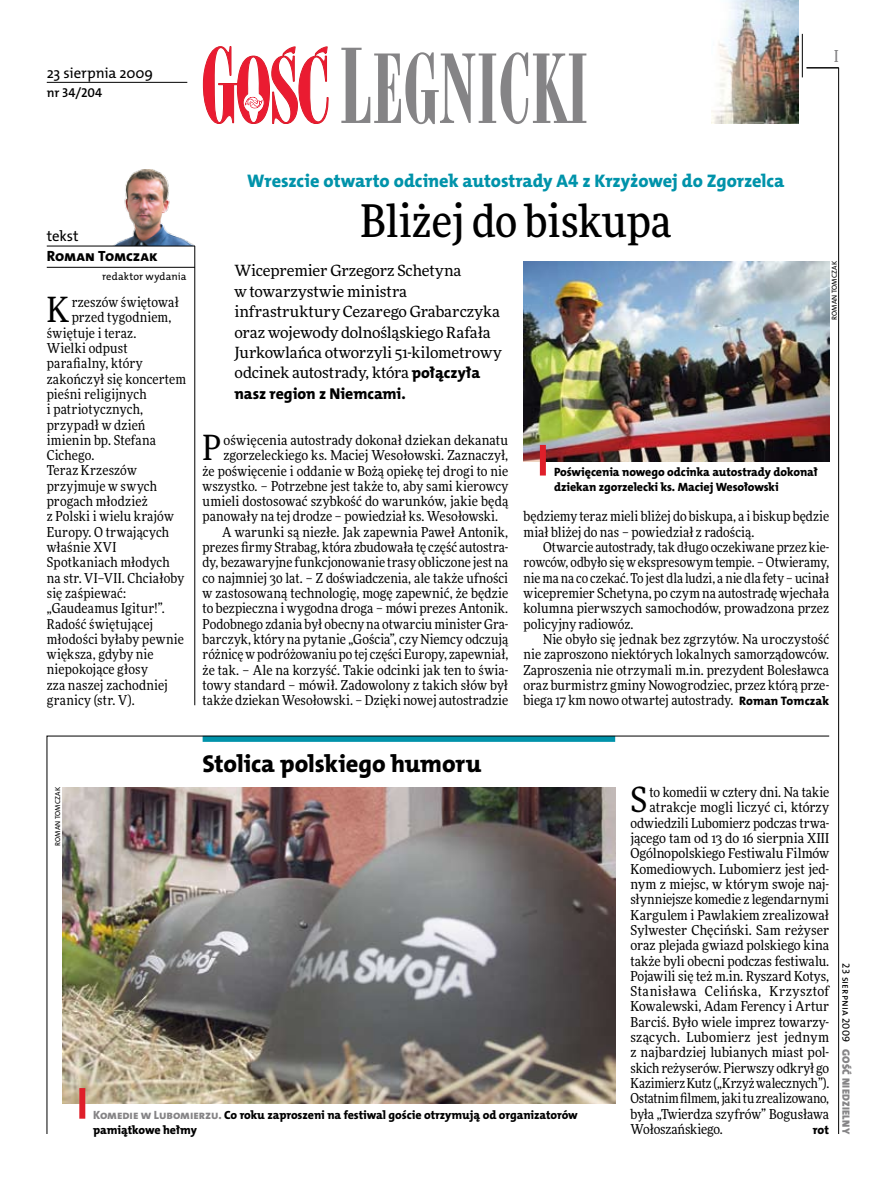
<style>
.page{position:relative;width:893px;height:1191px;background:#fff}
.page>*{position:absolute;margin:0;border:0;box-sizing:border-box;transform-origin:0 0}
.t1{font:500 45px "Freeday Narrow";color:#000}
.t2{font:34.8px "Freeday Narrow News";color:#000}
.t3{font:24.45px "The Mix HP8 Ex Bld";color:#000}
.t4{font:18.3px "The Mix HP8 Ex Bld";color:#0093aa}
.t5{font:500 16.5px "Freeday Narrow";color:#858486;scale:.9 1}
.t6{font:15.75px "The Mix HP8 Ex Bld";letter-spacing:.02em;color:#000}
.t7{font:15.45px/20.4px "Freeday News";letter-spacing:-.01em;color:#000}
.t8{font:14.85px "The Mix HP5 Plain";color:#000}
.t9{font:14.85px "The Mix HP8 Ex Bld";letter-spacing:-.005em;color:#000}
.t10{font:13.65px/15.3px "Freeday Narrow News";letter-spacing:.005em;color:#000;text-align:justify}
.t11{font:13.65px "Freeday Narrow News";letter-spacing:.035em;color:#000}
.t12{font:13.65px "Freeday Narrow News";letter-spacing:.025em;color:#000}
.t13{font:12.9px "The Mix HP6 Se Bld";color:#000}
.t14{font:12.3px "The Mix HP8 Ex Bld";color:#000}
.t15{font:12px/15.3px "The Mix HP8 Ex Bld";letter-spacing:-.005em;color:#000}
.t16{font:10.5px "The Mix HP5 Plain";letter-spacing:.01em;color:#000}
.t17{font:10.5px "The Mix HP9 Blk";letter-spacing:.025em;color:#858486}
.t18{font:7.2px "The Mix HP5 Plain";letter-spacing:.005em;color:#000}
.s1{font-family:"The Mix HP8 Ex Bld";font-size:15.75px}
.s2{font-family:"The Mix HP8 Ex Bld";font-size:12.3px}
.s3{color:#858486}
</style>
<div class="page">
<hr style="left:838px;top:68px;width:1px;height:1066px;background:#000">
<hr style="left:802px;top:34px;width:1px;height:43px;background:#000">
<svg style="left:203px;top:46px;width:126px;height:78px"></svg>
<svg style="left:341px;top:48px;width:245px;height:76px"></svg>
<img style="left:712px;top:0;width:86px;height:123px">
<svg style="left:47px;top:735px;width:783px;height:399px"></svg>
<hr style="left:47px;top:82px;width:140px;height:1px;background:#000">
<hr style="left:195px;top:246px;width:1px;height:459px;background:#000">
<hr style="left:806px;top:68px;width:33px;height:1px;background:#000">
<img style="left:106px;top:169px;width:89px;height:77px">
<hr style="left:47px;top:246px;width:148px;height:1px;background:#000">
<hr style="left:47px;top:267px;width:148px;height:1px;background:#000">
<img style="left:62px;top:787px;width:553px;height:316px">
<div style="left:79px;top:1088px;width:6px;height:30px;background:#df1f2a"></div>
<img style="left:523px;top:261px;width:306px;height:201px">
<div style="left:540px;top:445px;width:6px;height:30px;background:#df1f2a"></div>
<p class="t8" style="left:47px;top:63px;width:108px">23 sierpnia 2009</p>
<p class="t13" style="left:47px;top:85px;width:57px">nr 34/204</p>
<p class="t5" style="left:834px;top:46px;width:6px">I</p>
<h3 class="t4" style="left:247px;top:169px;width:539px">Wreszcie otwarto odcinek autostrady A4 z Krzyżowej do Zgorzelca</h3>
<h1 class="t1" style="left:360px;top:193px;width:313px">Bliżej do biskupa</h1>
<p class="t8" style="left:47px;top:227px;width:33px">tekst</p>
<p class="t9" style="left:47px;top:247px;width:112px">Roman Tomczak</p>
<p class="t16" style="left:102px;top:270px;width:86px">redaktor wydania</p>
<p class="t7" style="left:234px;top:260px;width:269px">Wicepremier Grzegorz Schetyna<br>w towarzystwie ministra infrastruktury Cezarego Grabarczyka oraz wojewody dolnośląskiego Rafała Jurkowlańca otworzyli 51-kilometrowy odcinek autostrady, która <span class="s1">połączyła</span></p>
<p class="t6" style="left:235px;top:383px;width:173px">nasz region z Niemcami.</p>
<h2 class="t2" style="left:203px;top:426px;width:20px">P</h2>
<p class="t10" style="left:223px;top:432px;width:286px">oświęcenia autostrady dokonał dziekan dekanatu</p>
<p class="t18" style="left:830px;top:320px;width:60px;rotate:-90deg">Roman Tomczak</p>
<h2 class="t2" style="left:47px;top:289px;width:24px">K</h2>
<p class="t10" style="left:72px;top:294px;width:109px">rzeszów świętował</p>
<p class="t10" style="left:72px;top:310px;width:101px">przed tygodniem,</p>
<p class="t10" style="left:47px;top:325px;width:91px">świętuje i teraz.</p>
<p class="t10" style="left:47px;top:340px;width:82px">Wielki odpust</p>
<p class="t10" style="left:47px;top:356px;width:97px">parafialny, który</p>
<p class="t10" style="left:47px;top:371px;width:141px">zakończył się koncertem</p>
<p class="t10" style="left:47px;top:386px;width:101px">pieśni religijnych</p>
<p class="t10" style="left:47px;top:401px;width:98px">i patriotycznych,</p>
<p class="t10" style="left:47px;top:417px;width:100px">przypadł w dzień</p>
<p class="t10" style="left:47px;top:432px;width:111px">imienin bp. Stefana</p>
<p class="t10" style="left:47px;top:447px;width:49px">Cichego.</p>
<p class="t10" style="left:47px;top:463px;width:92px">Teraz Krzeszów</p>
<p class="t10" style="left:47px;top:478px;width:112px">przyjmuje w swych</p>
<p class="t10" style="left:47px;top:493px;width:102px">progach młodzież</p>
<p class="t10" style="left:47px;top:509px;width:128px">z Polski i wielu krajów</p>
<p class="t10" style="left:47px;top:524px;width:124px">Europy. O trwających</p>
<p class="t10" style="left:47px;top:539px;width:71px">właśnie XVI</p>
<p class="t10" style="left:47px;top:554px;width:124px">Spotkaniach młodych</p>
<p class="t10" style="left:47px;top:570px;width:139px">na str. VI–VII. Chciałoby</p>
<p class="t10" style="left:47px;top:585px;width:81px">się zaśpiewać:</p>
<p class="t10" style="left:47px;top:600px;width:119px">„Gaudeamus Igitur!”.</p>
<p class="t10" style="left:47px;top:616px;width:108px">Radość świętującej</p>
<p class="t10" style="left:47px;top:631px;width:139px">młodości byłaby pewnie</p>
<p class="t10" style="left:47px;top:646px;width:108px">większa, gdyby nie</p>
<p class="t10" style="left:47px;top:662px;width:103px">niepokojące głosy</p>
<p class="t10" style="left:47px;top:677px;width:123px">zza naszej zachodniej</p>
<p class="t12" style="left:47px;top:692px;width:89px">granicy (str. V).</p>
<p class="t10" style="left:223px;top:447px;width:286px">zgorzeleckiego ks. Maciej Wesołowski. Zaznaczył,</p>
<p class="t10" style="left:203px;top:463px;width:307px">że poświęcenie i oddanie w Bożą opiekę tej drogi to nie</p>
<p class="t10" style="left:203px;top:478px;width:307px">wszystko. – Potrzebne jest także to, aby sami kierowcy</p>
<p class="t10" style="left:203px;top:493px;width:307px">umieli dostosować szybkość do warunków, jakie będą</p>
<p class="t10" style="left:203px;top:509px;width:297px">panowały na tej drodze – powiedział ks. Wesołowski.</p>
<p class="t10" style="left:222px;top:524px;width:287px">A warunki są niezłe. Jak zapewnia Paweł Antonik,</p>
<p class="t10" style="left:203px;top:539px;width:307px">prezes firmy Strabag, która zbudowała tę część autostra-</p>
<p class="t10" style="left:203px;top:555px;width:307px">dy, bezawaryjne funkcjonowanie trasy obliczone jest na</p>
<p class="t10" style="left:203px;top:570px;width:307px">co najmniej 30 lat. – Z doświadczenia, ale także ufności</p>
<p class="t10" style="left:203px;top:585px;width:307px">w zastosowaną technologię, mogę zapewnić, że będzie</p>
<p class="t10" style="left:203px;top:600px;width:307px">to bezpieczna i wygodna droga – mówi prezes Antonik.</p>
<p class="t10" style="left:203px;top:616px;width:307px">Podobnego zdania był obecny na otwarciu minister Gra-</p>
<p class="t10" style="left:203px;top:631px;width:307px">barczyk, który na pytanie „Gościa”, czy Niemcy odczują</p>
<p class="t10" style="left:203px;top:646px;width:307px">różnicę w podróżowaniu po tej części Europy, zapewniał,</p>
<p class="t10" style="left:203px;top:662px;width:307px">że tak. – Ale na korzyść. Takie odcinki jak ten to świa-</p>
<p class="t10" style="left:203px;top:677px;width:307px">towy standard – mówił. Zadowolony z takich słów był</p>
<p class="t10" style="left:203px;top:692px;width:307px">także dziekan Wesołowski. – Dzięki nowej autostradzie</p>
<p class="t15" style="left:554px;top:464px;width:265px">Poświęcenia nowego odcinka autostrady dokonał dziekan zgorzelecki ks. Maciej Wesołowski</p>
<p class="t10" style="left:524px;top:509px;width:307px">będziemy teraz mieli bliżej do biskupa, a i biskup będzie miał bliżej do nas – powiedział z radością.</p>
<p class="t10" style="left:524px;top:539px;width:307px;text-indent:20px">Otwarcie autostrady, tak długo oczekiwane przez kie&shy;rowców, odbyło się w ekspresowym tempie. – Otwieramy, nie ma na co czekać. To jest dla ludzi, a nie dla fety – ucinał wicepremier Schetyna, po czym na autostradę wjechała kolumna pierwszych samochodów, prowadzona przez policyjny radiowóz.</p>
<p class="t10" style="left:524px;top:631px;width:307px;text-indent:20px">Nie obyło się jednak bez zgrzytów. Na uroczystość nie zaproszono niektórych lokalnych samorządowców.<br>Zaproszenia nie otrzymali m.in. prezydent Bolesławca oraz burmistrz gminy Nowogrodziec, przez którą prze&shy;biega 17 km nowo otwartej autostrady. <span class="s2">Roman Tomczak</span></p>
<p class="t18" style="left:53px;top:846px;width:60px;rotate:-90deg">Roman Tomczak</p>
<h3 class="t3" style="left:203px;top:747px;width:280px">Stolica polskiego humoru</h3>
<p class="t15" style="left:93px;top:1107px;width:486px"><span class="s3">Komedie w Lubomierzu.</span> Co roku zaproszeni na festiwal goście otrzymują od organizatorów pamiątkowe hełmy</p>
<h2 class="t2" style="left:630px;top:778px;width:18px">S</h2>
<p class="t10" style="left:650px;top:784px;width:181px">to komedii w cztery dni. Na takie</p>
<p class="t10" style="left:650px;top:799px;width:181px">atrakcje mogli liczyć ci, którzy</p>
<p class="t10" style="left:630px;top:815px;width:200px">odwiedzili Lubomierz podczas trwa-</p>
<p class="t10" style="left:630px;top:830px;width:200px">jącego tam od 13 do 16 sierpnia XIII</p>
<p class="t10" style="left:630px;top:845px;width:200px">Ogólnopolskiego Festiwalu Filmów</p>
<p class="t10" style="left:630px;top:861px;width:200px">Komediowych. Lubomierz jest jed-</p>
<p class="t10" style="left:630px;top:876px;width:200px">nym z miejsc, w którym swoje naj-</p>
<p class="t10" style="left:630px;top:891px;width:200px">słynniejsze komedie z legendarnymi</p>
<p class="t10" style="left:630px;top:907px;width:200px">Kargulem i Pawlakiem zrealizował</p>
<p class="t10" style="left:630px;top:922px;width:200px">Sylwester Chęciński. Sam reżyser</p>
<p class="t10" style="left:630px;top:937px;width:200px">oraz plejada gwiazd polskiego kina</p>
<p class="t10" style="left:630px;top:953px;width:200px">także byli obecni podczas festiwalu.</p>
<p class="t10" style="left:630px;top:968px;width:200px">Pojawili się też m.in. Ryszard Kotys,</p>
<p class="t11" style="left:630px;top:983px;width:200px">Stanisława Celińska, Krzysztof</p>
<p class="t10" style="left:630px;top:998px;width:200px">Kowalewski, Adam Ferency i Artur</p>
<p class="t10" style="left:630px;top:1014px;width:200px">Barciś. Było wiele imprez towarzy-</p>
<p class="t10" style="left:630px;top:1029px;width:200px">szących. Lubomierz jest jednym</p>
<p class="t10" style="left:630px;top:1044px;width:200px">z najbardziej lubianych miast pol-</p>
<p class="t10" style="left:630px;top:1060px;width:200px">skich reżyserów. Pierwszy odkrył go</p>
<p class="t10" style="left:630px;top:1075px;width:200px">Kazimierz Kutz („Krzyż walecznych”).</p>
<p class="t10" style="left:630px;top:1090px;width:200px">Ostatnim filmem, jaki tu zrealizowano,</p>
<p class="t10" style="left:630px;top:1106px;width:200px">była „Twierdza szyfrów” Bogusława</p>
<p class="t10" style="left:630px;top:1121px;width:94px">Wołoszańskiego.</p>
<p class="t14" style="left:813px;top:1122px;width:18px">rot</p>
<p class="t16" style="left:853px;top:963px;width:80px;rotate:90deg">23 sierpnia 2009</p>
<p class="t17" style="left:853px;top:1049px;width:86px;rotate:90deg">Gość Niedzielny</p>
</div>
